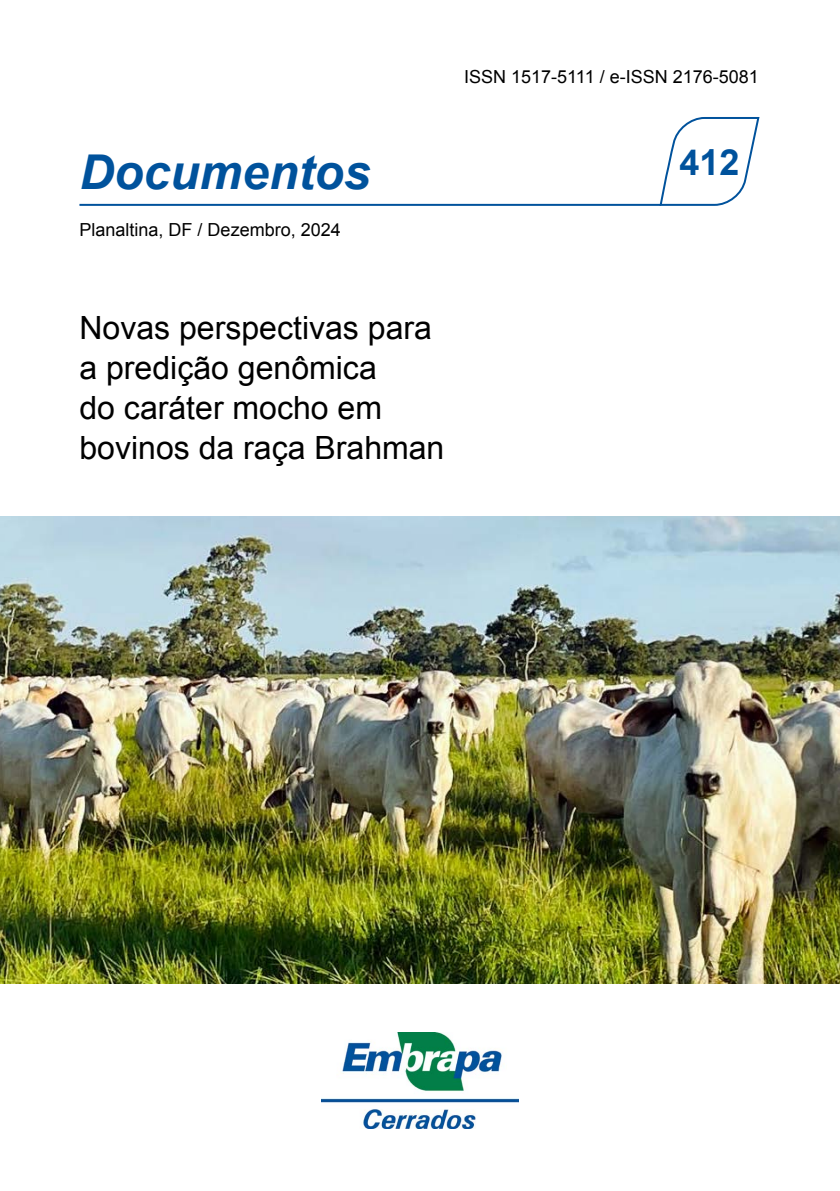
<style>
.page{position:relative;width:840px;height:1191px;background:#fff}
.page>*{position:absolute;margin:0;border:0;box-sizing:border-box;transform-origin:0 0}
.t1{font:italic 700 48px "Arial";color:#00529c}
.t2{font:700 36px "Arial";color:#00529c}
.t3{font:32px/40px "Arial";color:#000}
.t4{font:18px "Arial";color:#000}
</style>
<div class="page">
<img style="left:0;top:516px;width:839px;height:468px">
<hr style="left:79px;top:204px;width:581px;height:2px;background:#00529c">
<svg style="left:658px;top:117px;width:102px;height:89px"></svg>
<img style="left:322px;top:1032px;width:195px;height:96px">
<p class="t4" style="left:464px;top:65px;width:296px">ISSN 1517-5111 / e-ISSN 2176-5081</p>
<h1 class="t1" style="left:79px;top:141px;width:292px">Documentos</h1>
<p class="t2" style="left:679px;top:138px;width:62px">412</p>
<p class="t4" style="left:79px;top:218px;width:263px">Planaltina, DF / Dezembro, 2024</p>
<p class="t3" style="left:79px;top:308px;width:366px">Novas perspectivas para a predição genômica<br>do caráter mocho em bovinos da raça Brahman</p>
</div>
